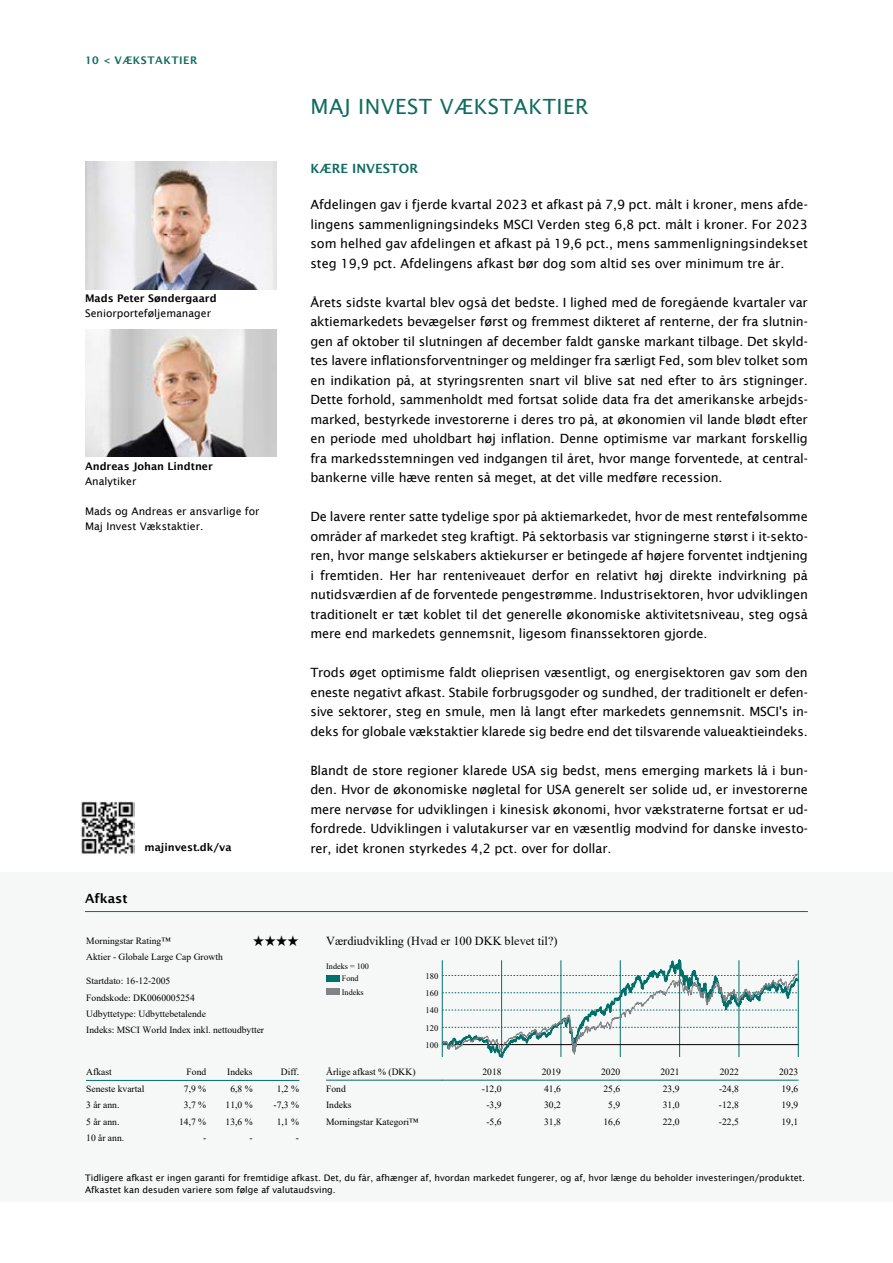
<style>
.page{position:relative;width:893px;height:1263px;background:#fff}
.page>*{position:absolute;margin:0;border:0;box-sizing:border-box;transform-origin:0 0}
.t1{font:21px "Lucida Sans";letter-spacing:.025em;color:#116b61}
.t2{font:12.75px/19.5px "Lucida Sans";letter-spacing:-.01em;color:#000;text-align:justify}
.t3{font:600 12.75px "Lucida Sans";color:#116b61}
.t4{font:600 12.75px "Lucida Sans";color:#000}
.t5{font:12.3px "Times New Roman";color:#000}
.t6{font:10.5px/15px "Lucida Sans";color:#000}
.t7{font:600 10.5px "Lucida Sans";color:#000}
.t8{font:600 10.5px "Lucida Sans";letter-spacing:.05em;color:#116b61}
.t9{font:9.6px/16.4px "Times New Roman";color:#000}
.t10{font:9px/12px "Lucida Sans";color:#000}
.t11{font:8.55px "Times New Roman";color:#000}
.t12{font:8.25px/12.3px "Times New Roman";color:#000}
</style>
<div class="page">
<div style="left:0;top:872px;width:893px;height:329px;background:#f6f7f7"></div>
<img style="left:85px;top:162px;width:191px;height:127px">
<img style="left:85px;top:329px;width:191px;height:128px">
<hr style="left:85px;top:911px;width:723px;height:1px;background:#116b61">
<img style="left:81px;top:801px;width:54px;height:53px">
<hr style="left:86px;top:1080px;width:82px;height:1px;background:#00706b">
<hr style="left:168px;top:1080px;width:38px;height:1px;background:#00706b">
<hr style="left:206px;top:1080px;width:47px;height:1px;background:#00706b">
<hr style="left:253px;top:1080px;width:46px;height:1px;background:#00706b">
<div style="left:326px;top:975px;width:14px;height:6px;background:#00706b"></div>
<div style="left:326px;top:988px;width:14px;height:6px;background:#828386"></div>
<svg style="left:440px;top:959px;width:359px;height:122px"></svg>
<svg style="left:442px;top:970px;width:357px;height:96px"></svg>
<hr style="left:326px;top:1080px;width:116px;height:1px;background:#00706b">
<hr style="left:442px;top:1080px;width:60px;height:1px;background:#00706b">
<hr style="left:502px;top:1080px;width:59px;height:1px;background:#00706b">
<hr style="left:561px;top:1080px;width:59px;height:1px;background:#00706b">
<hr style="left:620px;top:1080px;width:60px;height:1px;background:#00706b">
<hr style="left:680px;top:1080px;width:59px;height:1px;background:#00706b">
<hr style="left:739px;top:1080px;width:59px;height:1px;background:#00706b">
<p class="t8" style="left:85px;top:54px;width:114px">10 &lt; VÆKSTAKTIER</p>
<h1 class="t1" style="left:310px;top:94px;width:279px">MAJ INVEST VÆKSTAKTIER</h1>
<p class="t7" style="left:85px;top:292px;width:133px">Mads Peter Søndergaard</p>
<p class="t6" style="left:85px;top:305px;width:127px">Seniorporteføljemanager</p>
<p class="t7" style="left:85px;top:461px;width:129px">Andreas Johan Lindtner</p>
<p class="t6" style="left:85px;top:474px;width:53px">Analytiker</p>
<p class="t6" style="left:85px;top:504px;width:176px">Mads og Andreas er ansvarlige for<br>Maj Invest Vækstaktier.</p>
<p class="t7" style="left:145px;top:841px;width:89px">majinvest.dk/va</p>
<p class="t3" style="left:310px;top:161px;width:109px">KÆRE INVESTOR</p>
<p class="t2" style="left:310px;top:195px;width:499px">Afdelingen gav i fjerde kvartal 2023 et afkast på 7,9 pct. målt i kroner, mens afde&shy;lingens sammenligningsindeks MSCI Verden steg 6,8 pct. målt i kroner. For 2023 som helhed gav afdelingen et afkast på 19,6 pct., mens sammenligningsindekset steg 19,9 pct. Afdelingens afkast bør dog som altid ses over minimum tre år.</p>
<p class="t2" style="left:310px;top:292px;width:499px">Årets sidste kvartal blev også det bedste. I lighed med de foregående kvartaler var aktiemarkedets bevægelser først og fremmest dikteret af renterne, der fra slutnin&shy;gen af oktober til slutningen af december faldt ganske markant tilbage. Det skyld&shy;tes lavere inflationsforventninger og meldinger fra særligt Fed, som blev tolket som en indikation på, at styringsrenten snart vil blive sat ned efter to års stigninger.<br>Dette forhold, sammenholdt med fortsat solide data fra det amerikanske arbejds&shy;marked, bestyrkede investorerne i deres tro på, at økonomien vil lande blødt efter en periode med uholdbart høj inflation. Denne optimisme var markant forskellig fra markedsstemningen ved indgangen til året, hvor mange forventede, at central&shy;bankerne ville hæve renten så meget, at det ville medføre recession.</p>
<p class="t2" style="left:310px;top:507px;width:499px">De lavere renter satte tydelige spor på aktiemarkedet, hvor de mest rentefølsomme områder af markedet steg kraftigt. På sektorbasis var stigningerne størst i it-sekto&shy;ren, hvor mange selskabers aktiekurser er betingede af højere forventet indtjening i fremtiden. Her har renteniveauet derfor en relativt høj direkte indvirkning på nutidsværdien af de forventede pengestrømme. Industrisektoren, hvor udviklingen traditionelt er tæt koblet til det generelle økonomiske aktivitetsniveau, steg også mere end markedets gennemsnit, ligesom finanssektoren gjorde.</p>
<p class="t2" style="left:310px;top:663px;width:499px">Trods øget optimisme faldt olieprisen væsentligt, og energisektoren gav som den eneste negativt afkast. Stabile forbrugsgoder og sundhed, der traditionelt er defen&shy;sive sektorer, steg en smule, men lå langt efter markedets gennemsnit. MSCI's in&shy;deks for globale vækstaktier klarede sig bedre end det tilsvarende valueaktieindeks.</p>
<p class="t2" style="left:310px;top:760px;width:499px">Blandt de store regioner klarede USA sig bedst, mens emerging markets lå i bun&shy;den. Hvor de økonomiske nøgletal for USA generelt ser solide ud, er investorerne mere nervøse for udviklingen i kinesisk økonomi, hvor vækstraterne fortsat er ud&shy;fordrede. Udviklingen i valutakurser var en væsentlig modvind for danske investo&shy;rer, idet kronen styrkedes 4,2 pct. over for dollar.</p>
<p class="t4" style="left:85px;top:891px;width:44px">Afkast</p>
<p class="t9" style="left:86px;top:932px;width:138px">Morningstar Rating™<br>Aktier - Globale Large Cap Growth</p>
<p class="t9" style="left:86px;top:972px;width:179px">Startdato: 16-12-2005<br>Fondskode: DK0060005254<br>Udbyttetype: Udbyttebetalende<br>Indeks: MSCI World Index inkl. nettoudbytter</p>
<p class="t9" style="left:86px;top:1063px;width:27px">Afkast</p>
<p class="t9" style="left:187px;top:1063px;width:21px">Fond</p>
<p class="t9" style="left:227px;top:1063px;width:27px">Indeks</p>
<p class="t9" style="left:281px;top:1063px;width:20px">Diff.</p>
<p class="t9" style="left:86px;top:1080px;width:60px">Seneste kvartal</p>
<p class="t9" style="left:184px;top:1080px;width:24px">7,9 %</p>
<p class="t9" style="left:230px;top:1080px;width:24px">6,8 %</p>
<p class="t9" style="left:277px;top:1080px;width:24px">1,2 %</p>
<p class="t9" style="left:86px;top:1097px;width:35px">3 år ann.</p>
<p class="t9" style="left:184px;top:1097px;width:24px">3,7 %</p>
<p class="t9" style="left:226px;top:1097px;width:29px">11,0 %</p>
<p class="t9" style="left:274px;top:1097px;width:27px">-7,3 %</p>
<p class="t9" style="left:86px;top:1113px;width:35px">5 år ann.</p>
<p class="t9" style="left:179px;top:1113px;width:29px">14,7 %</p>
<p class="t9" style="left:226px;top:1113px;width:29px">13,6 %</p>
<p class="t9" style="left:277px;top:1113px;width:24px">1,1 %</p>
<p class="t9" style="left:86px;top:1129px;width:39px">10 år ann.</p>
<p class="t9" style="left:203px;top:1129px;width:5px">-</p>
<p class="t9" style="left:249px;top:1129px;width:5px">-</p>
<p class="t9" style="left:296px;top:1129px;width:5px">-</p>
<p class="t5" style="left:326px;top:932px;width:233px">Værdiudvikling (Hvad er 100 DKK blevet til?)</p>
<p class="t12" style="left:342px;top:960px;width:29px;text-indent:-16px">Indeks = 100<br>Fond</p>
<p class="t12" style="left:342px;top:985px;width:23px">Indeks</p>
<p class="t11" style="left:426px;top:970px;width:14px">180</p>
<p class="t11" style="left:426px;top:987px;width:14px">160</p>
<p class="t11" style="left:426px;top:1004px;width:14px">140</p>
<p class="t11" style="left:426px;top:1022px;width:14px">120</p>
<p class="t11" style="left:426px;top:1039px;width:14px">100</p>
<p class="t9" style="left:326px;top:1063px;width:91px">Årlige afkast % (DKK)</p>
<p class="t9" style="left:482px;top:1063px;width:21px">2018</p>
<p class="t9" style="left:542px;top:1063px;width:21px">2019</p>
<p class="t9" style="left:601px;top:1063px;width:21px">2020</p>
<p class="t9" style="left:660px;top:1063px;width:21px">2021</p>
<p class="t9" style="left:720px;top:1063px;width:21px">2022</p>
<p class="t9" style="left:779px;top:1063px;width:21px">2023</p>
<p class="t9" style="left:326px;top:1080px;width:21px">Fond</p>
<p class="t9" style="left:482px;top:1080px;width:21px">-12,0</p>
<p class="t9" style="left:544px;top:1080px;width:18px">41,6</p>
<p class="t9" style="left:603px;top:1080px;width:18px">25,6</p>
<p class="t9" style="left:663px;top:1080px;width:18px">23,9</p>
<p class="t9" style="left:719px;top:1080px;width:21px">-24,8</p>
<p class="t9" style="left:781px;top:1080px;width:18px">19,6</p>
<p class="t9" style="left:326px;top:1096px;width:27px">Indeks</p>
<p class="t9" style="left:486px;top:1096px;width:17px">-3,9</p>
<p class="t9" style="left:544px;top:1096px;width:18px">30,2</p>
<p class="t9" style="left:608px;top:1096px;width:13px">5,9</p>
<p class="t9" style="left:663px;top:1096px;width:18px">31,0</p>
<p class="t9" style="left:719px;top:1096px;width:21px">-12,8</p>
<p class="t9" style="left:781px;top:1096px;width:18px">19,9</p>
<p class="t9" style="left:326px;top:1113px;width:94px">Morningstar Kategori™</p>
<p class="t9" style="left:486px;top:1113px;width:17px">-5,6</p>
<p class="t9" style="left:544px;top:1113px;width:18px">31,8</p>
<p class="t9" style="left:603px;top:1113px;width:18px">16,6</p>
<p class="t9" style="left:663px;top:1113px;width:18px">22,0</p>
<p class="t9" style="left:719px;top:1113px;width:21px">-22,5</p>
<p class="t9" style="left:781px;top:1113px;width:18px">19,1</p>
<p class="t10" style="left:85px;top:1171px;width:721px">Tidligere afkast er ingen garanti for fremtidige afkast. Det, du får, afhænger af, hvordan markedet fungerer, og af, hvor længe du beholder investeringen/produktet.<br>Afkastet kan desuden variere som følge af valutaudsving.</p>
</div>
